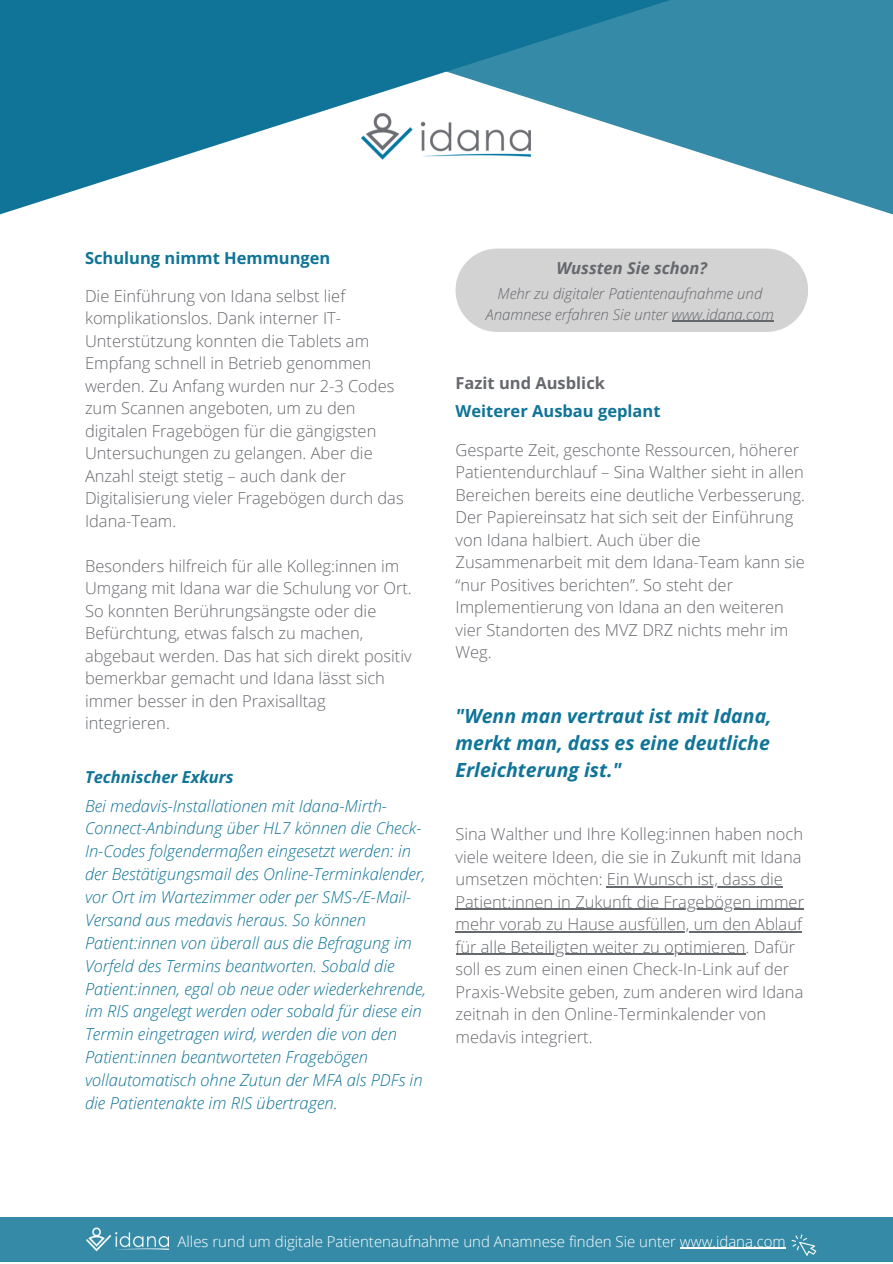
<style>
.page{position:relative;width:893px;height:1264px;background:#fff}
.page>*{position:absolute;margin:0;border:0;box-sizing:border-box;transform-origin:0 0}
.t1{font:italic 700 19.5px/27px "Open Sans";color:#0f7497;text-align:justify}
.t2{font:300 16.5px/22.5px "Open Sans";color:#65686d}
.t3{font:italic 300 16.5px/22.8px "Open Sans";color:#0f7497}
.t4{font:700 16.5px "Open Sans";color:#0f7497}
.t5{font:italic 700 16.5px "Open Sans";color:#0f7497}
.t6{font:700 16.5px "Open Sans";color:#65686d}
.t7{font:italic 700 16.5px "Open Sans";color:#65686d}
.t8{font:300 15px "Open Sans";color:#fff}
.t9{font:italic 300 15px "Open Sans";color:#65686d}
</style>
<div class="page">
<svg style="left:670px;top:0;width:222px;height:214px;fill:#358ba7"></svg>
<svg style="left:0;top:0;width:670px;height:214px;fill:#0f7497"></svg>
<hr style="left:607px;top:886px;width:175px;height:1px;background:#65686d">
<hr style="left:455px;top:908px;width:349px;height:1px;background:#65686d">
<hr style="left:455px;top:931px;width:347px;height:1px;background:#65686d">
<hr style="left:455px;top:953px;width:290px;height:1px;background:#65686d">
<img style="left:362px;top:112px;width:168px;height:51px">
<div style="left:0;top:1217px;width:892px;height:44px;background:#358ba7"></div>
<img style="left:86px;top:1227px;width:82px;height:24px">
<svg style="left:791px;top:1234px;width:26px;height:22px"></svg>
<hr style="left:680px;top:1247px;width:105px;height:1px;background:#fff">
<div style="left:455px;top:248px;width:353px;height:84px;background:#d3d3d3;border-radius:42px"></div>
<hr style="left:671px;top:320px;width:102px;height:2px;background:#65686d">
<p class="t4" style="left:85px;top:246px;width:247px">Schulung nimmt Hemmungen</p>
<p class="t2" style="left:85px;top:284px;width:320px">Die Einführung von Idana selbst lief komplikationslos. Dank interner IT-Unterstützung konnten die Tablets am Empfang schnell in Betrieb genommen werden. Zu Anfang wurden nur 2-3 Codes zum Scannen angeboten, um zu den digitalen Fragebögen für die gängigsten Untersuchungen zu gelangen. Aber die Anzahl steigt stetig – auch dank der Digitalisierung vieler Fragebögen durch das Idana-Team.</p>
<p class="t2" style="left:85px;top:554px;width:328px">Besonders hilfreich für alle Kolleg:innen im Umgang mit Idana war die Schulung vor Ort.<br>So konnten Berührungsängste oder die Befürchtung, etwas falsch zu machen, abgebaut werden. Das hat sich direkt positiv bemerkbar gemacht und Idana lässt sich immer besser in den Praxisalltag integrieren.</p>
<p class="t5" style="left:85px;top:765px;width:150px">Technischer Exkurs</p>
<p class="t3" style="left:85px;top:793px;width:342px">Bei medavis-Installationen mit Idana-Mirth-Connect-Anbindung über HL7 können die Check-In-Codes folgendermaßen eingesetzt werden: in der Bestätigungsmail des Online-Terminkalender, vor Ort im Wartezimmer oder per SMS-/E-Mail-Versand aus medavis heraus. So können Patient:innen von überall aus die Befragung im Vorfeld des Termins beantworten. Sobald die Patient:innen, egal ob neue oder wiederkehrende, im RIS angelegt werden oder sobald für diese ein Termin eingetragen wird, werden die von den Patient:innen beantworteten Fragebögen vollautomatisch ohne Zutun der MFA als PDFs in die Patientenakte im RIS übertragen.</p>
<p class="t7" style="left:556px;top:256px;width:152px">Wussten Sie schon?</p>
<p class="t9" style="left:497px;top:283px;width:266px">Mehr zu digitaler Patientenaufnahme und</p>
<p class="t9" style="left:486px;top:304px;width:289px">Anamnese erfahren Sie unter www.idana.com</p>
<p class="t6" style="left:455px;top:372px;width:151px">Fazit und Ausblick</p>
<p class="t4" style="left:455px;top:400px;width:206px">Weiterer Ausbau geplant</p>
<p class="t2" style="left:455px;top:438px;width:351px">Gesparte Zeit, geschonte Ressourcen, höherer Patientendurchlauf – Sina Walther sieht in allen Bereichen bereits eine deutliche Verbesserung.<br>Der Papiereinsatz hat sich seit der Einführung von Idana halbiert. Auch über die Zusammenarbeit mit dem Idana-Team kann sie “nur Positives berichten”. So steht der Implementierung von Idana an den weiteren vier Standorten des MVZ DRZ nichts mehr im Weg.</p>
<p class="t1" style="left:455px;top:702px;width:318px">"Wenn man vertraut ist mit Idana, merkt man, dass es eine deutliche Erleichterung ist."</p>
<p class="t2" style="left:455px;top:822px;width:350px">Sina Walther und Ihre Kolleg:innen haben noch viele weitere Ideen, die sie in Zukunft mit Idana umsetzen möchten: Ein Wunsch ist, dass die Patient:innen in Zukunft die Fragebögen immer mehr vorab zu Hause ausfüllen, um den Ablauf für alle Beteiligten weiter zu optimieren. Dafür soll es zum einen einen Check-In-Link auf der Praxis-Website geben, zum anderen wird Idana zeitnah in den Online-Terminkalender von medavis integriert.</p>
<p class="t8" style="left:177px;top:1230px;width:609px">Alles rund um digitale Patientenaufnahme und Anamnese finden Sie unter www.idana.com</p>
</div>
